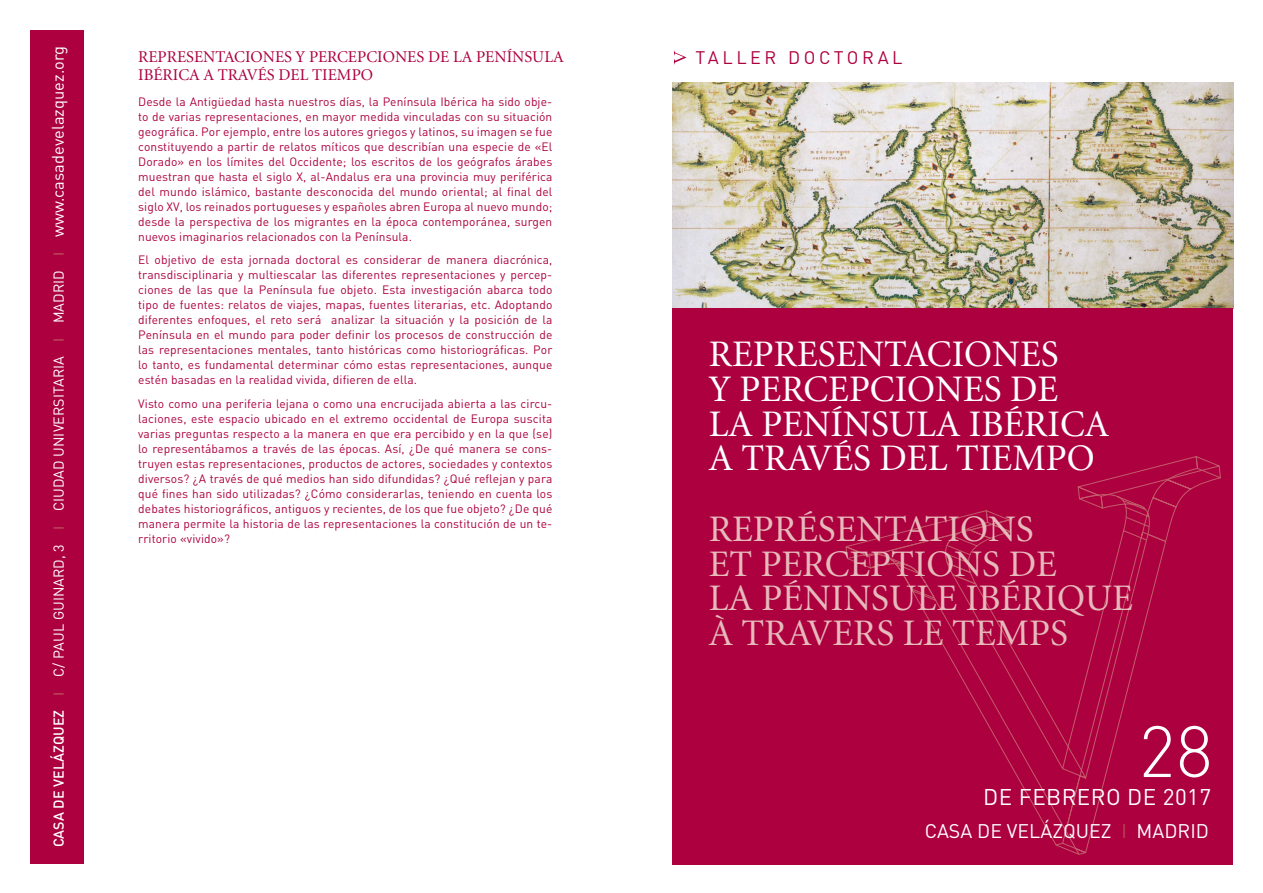
<style>
.page{position:relative;width:1263px;height:893px;background:#fff}
.page>*{position:absolute;margin:0;border:0;box-sizing:border-box;transform-origin:0 0}
.t1{font:300 71.4px "DIN";color:#fff}
.t2{font:37.5px/34.5px "Minion LT";color:#fff}
.t3{font:37.5px/34.5px "Minion LT";color:#e6babb}
.t4{font:22.5px "DIN";letter-spacing:.02em;color:#fff}
.t5{font:19.5px "DIN";color:#fff}
.t6{font:18px "DIN";letter-spacing:.245em;color:#ad003f}
.t7{font:16.5px/18px "Minion LT";color:#ad003f}
.t8{font:14.25px "DIN";letter-spacing:.005em;color:#fff}
.t9{font:12px/15px "DIN";letter-spacing:.01em;color:#ad003f;text-align:justify}
.s1{font-weight:500}
.s2{font-weight:500;color:#bc445a}
.s3{font-size:16.5px}
.s4{color:#bc445a}
</style>
<div class="page">
<img style="left:672px;top:82px;width:561px;height:226px">
<div style="left:672px;top:308px;width:561px;height:557px;background:#ad003f"></div>
<svg style="left:1080px;top:585px;width:75px;height:270px"></svg>
<svg style="left:1058px;top:699px;width:22px;height:156px"></svg>
<svg style="left:908px;top:585px;width:158px;height:261px"></svg>
<svg style="left:845px;top:456px;width:376px;height:129px"></svg>
<div style="left:30px;top:30px;width:53px;height:833px;background:#ad003f"></div>
<svg style="left:674px;top:51px;width:12px;height:13px"></svg>
<p class="t8" style="left:50px;top:847px;width:803px;rotate:-90deg"><span class="s1">CASA DE VELÁZQUEZ</span> <span class="s2">I</span> C/ PAUL GUINAR D, 3 <span class="s2">I</span> CIUDAD UNIVERSITAR IA <span class="s2">I</span> MADR ID <span class="s2">I</span> <span class="s3">www.casadevelazquez.org</span></p>
<h3 class="t7" style="left:138px;top:48px;width:427px">REPRESENTACIONES Y PERCEPCIONES DE LA PENÍNSULA<br>IBÉRICA A TRAVÉS DEL TIEMPO</h3>
<p class="t9" style="left:138px;top:94px;width:416px">Desde la Antigüedad hasta nuestros días, la Península Ibérica ha sido obje&shy;to de varias representaciones, en mayor medida vinculadas con su situación geográfica. Por ejemplo, entre los autores griegos y latinos, su imagen se fue constituyendo a partir de relatos míticos que describían una especie de «El Dorado» en los límites del Occidente; los escritos de los geógrafos árabes muestran que hasta el siglo X, al-Andalus era una provincia muy periférica del mundo islámico, bastante desconocida del mundo oriental; al final del siglo XV, los reinados portugueses y españoles abren Europa al nuevo mundo; desde la perspectiva de los migrantes en la época contemporánea, surgen nuevos imaginarios relacionados con la Península.</p>
<p class="t9" style="left:138px;top:252px;width:416px">El objetivo de esta jornada doctoral es considerar de manera diacrónica, transdisciplinaria y multiescalar las diferentes representaciones y percep&shy;ciones de las que la Península fue objeto. Esta investigación abarca todo tipo de fuentes: relatos de viajes, mapas, fuentes literarias, etc. Adoptando diferentes enfoques, el reto será analizar la situación y la posición de la Península en el mundo para poder definir los procesos de construcción de las representaciones mentales, tanto históricas como historiográficas. Por lo tanto, es fundamental determinar cómo estas representaciones, aunque estén basadas en la realidad vivida, difieren de ella.</p>
<p class="t9" style="left:138px;top:396px;width:416px">Visto como una periferia lejana o como una encrucijada abierta a las circu&shy;laciones, este espacio ubicado en el extremo occidental de Europa suscita varias preguntas respecto a la manera en que era percibido y en la que (se) lo representábamos a través de las épocas. Así, ¿De qué manera se cons&shy;truyen estas representaciones, productos de actores, sociedades y contextos diversos? ¿A través de qué medios han sido difundidas? ¿Qué reflejan y para qué fines han sido utilizadas? ¿Cómo considerarlas, teniendo en cuenta los debates historiográficos, antiguos y recientes, de los que fue objeto? ¿De qué manera permite la historia de las representaciones la constitución de un te&shy;rritorio «vivido»?</p>
<h3 class="t6" style="left:695px;top:46px;width:123px">Talle r Docto</h3>
<h3 class="t6" style="left:862px;top:46px;width:42px">ral</h3>
<h2 class="t2" style="left:709px;top:339px;width:402px">REPRESENTACIONES<br>Y PERCEPCIONES DE<br>LA PENÍNSULA IBÉRICA<br>A TRAVÉS DEL TIEMPO</h2>
<h2 class="t3" style="left:709px;top:513px;width:426px">REPRÉSENTATIONS<br>ET PERCEPTIONS DE<br>LA PÉNINSULE IBÉRIQUE<br>À TRAVERS LE TEMPS</h2>
<h1 class="t1" style="left:1138px;top:707px;width:76px">28</h1>
<h3 class="t4" style="left:983px;top:783px;width:229px">DE FEBRERO DE 2017</h3>
<h3 class="t5" style="left:925px;top:819px;width:286px">CASA DE VELÁZQUEZ <span class="s4">I</span> MADR ID</h3>
</div>
